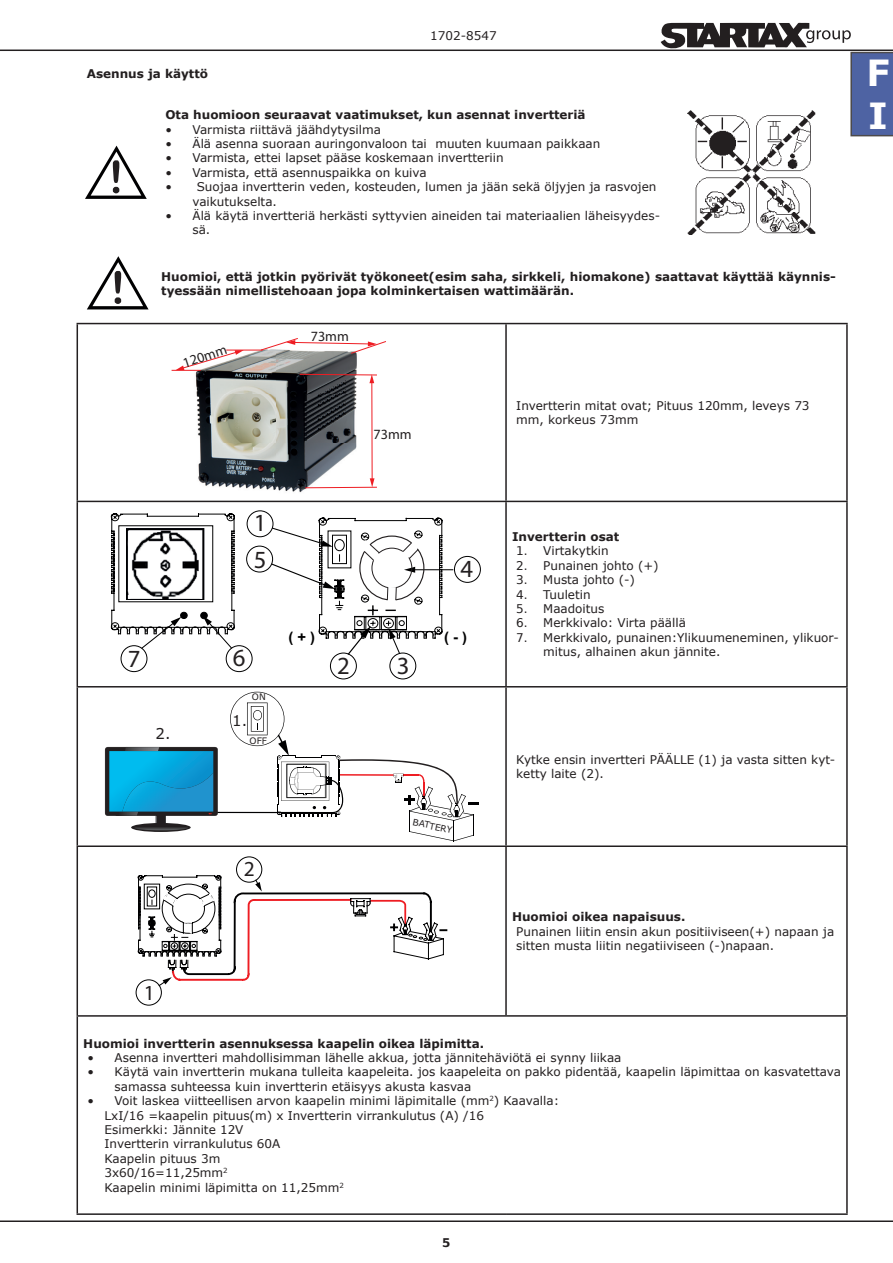
<style>
.page{position:relative;width:893px;height:1263px;background:#fff}
.page>*{position:absolute;margin:0;border:0;box-sizing:border-box;transform-origin:0 0}
.t1{font:700 36px/43.2px "Verdana";color:#fff}
.t2{font:24.75px "Myriad Pro";color:#231f20}
.t3{font:21.45px "Myriad Pro";color:#231f20}
.t4{font:15px "Verdana";color:#231f20}
.t5{font:700 14.25px "Arial";color:#000001;scale:1.04 1}
.t6{font:14.1px "Myriad Pro";color:#231f20}
.Käyttöohjeteksti{font:12px/14.4px "Verdana";color:#231f20}
.Käyttöohjeteksti_BOL{font:700 12px/14.4px "Verdana";color:#231f20}
.Käyttöohjeteksti-2{font:700 12px "Verdana";color:#231f20}
.Käyttöohjeotsikko_H1{font:700 12px "Verdana";color:#231f20}
.TL_Tuotenimi_Otsikko{font:700 12px "DejaVu Sans";color:#231f20}
.t7{font:9px "Verdana";color:#231f20}
.s1{font-family:"DejaVu Sans"}
</style>
<div class="page">
<hr style="left:0;top:50px;width:893px;height:1px;background:#231f20">
<hr style="left:0;top:1220px;width:893px;height:2px;background:#231f20">
<svg style="left:660px;top:23px;width:233px;height:113px"></svg>
<svg style="left:87px;top:52px;width:755px;height:258px"></svg>
<img style="left:688px;top:110px;width:127px;height:125px">
<svg style="left:87px;top:256px;width:62px;height:53px"></svg>
<hr style="left:77px;top:323px;width:429px;height:1px;background:#231f20">
<hr style="left:77px;top:324px;width:1px;height:177px;background:#231f20">
<hr style="left:506px;top:323px;width:342px;height:1px;background:#231f20">
<hr style="left:505px;top:324px;width:2px;height:177px;background:#231f20">
<hr style="left:846px;top:324px;width:2px;height:177px;background:#231f20">
<hr style="left:77px;top:501px;width:429px;height:1px;background:#231f20">
<hr style="left:77px;top:502px;width:1px;height:184px;background:#231f20">
<hr style="left:506px;top:501px;width:342px;height:1px;background:#231f20">
<hr style="left:505px;top:502px;width:2px;height:184px;background:#231f20">
<hr style="left:846px;top:502px;width:2px;height:184px;background:#231f20">
<hr style="left:77px;top:686px;width:429px;height:1px;background:#231f20">
<hr style="left:77px;top:687px;width:1px;height:158px;background:#231f20">
<hr style="left:506px;top:686px;width:342px;height:1px;background:#231f20">
<hr style="left:505px;top:687px;width:2px;height:158px;background:#231f20">
<hr style="left:846px;top:687px;width:2px;height:158px;background:#231f20">
<hr style="left:77px;top:845px;width:429px;height:2px;background:#231f20">
<hr style="left:77px;top:847px;width:1px;height:168px;background:#231f20">
<hr style="left:506px;top:845px;width:342px;height:2px;background:#231f20">
<hr style="left:505px;top:847px;width:2px;height:168px;background:#231f20">
<hr style="left:846px;top:847px;width:2px;height:168px;background:#231f20">
<hr style="left:77px;top:1015px;width:429px;height:2px;background:#231f20">
<hr style="left:77px;top:1017px;width:1px;height:196px;background:#231f20">
<hr style="left:506px;top:1015px;width:342px;height:2px;background:#231f20">
<hr style="left:846px;top:1017px;width:2px;height:196px;background:#231f20">
<hr style="left:77px;top:1213px;width:429px;height:2px;background:#231f20">
<hr style="left:506px;top:1213px;width:342px;height:2px;background:#231f20">
<svg style="left:85px;top:146px;width:62px;height:53px"></svg>
<img style="left:195px;top:349px;width:162px;height:144px">
<svg style="left:260px;top:338px;width:126px;height:16px"></svg>
<svg style="left:299px;top:373px;width:78px;height:116px"></svg>
<hr style="left:226px;top:350px;width:37px;height:1px;background:#ee1d23">
<svg style="left:172px;top:350px;width:72px;height:21px"></svg>
<div style="left:247px;top:510px;width:26px;height:27px;border:1px solid #000001;border-radius:50%"></div>
<svg style="left:111px;top:513px;width:370px;height:167px"></svg>
<div style="left:246px;top:546px;width:27px;height:26px;border:1px solid #000001;border-radius:50%"></div>
<svg style="left:105px;top:692px;width:373px;height:149px"></svg>
<svg style="left:135px;top:856px;width:313px;height:150px"></svg>
<p class="Käyttöohjeteksti" style="left:430px;top:28px;width:68px">1702-8547</p>
<p class="Käyttöohjeotsikko_H1" style="left:87px;top:65px;width:123px">Asennus ja käyttö</p>
<p class="Käyttöohjeteksti-2" style="left:165px;top:106px;width:422px">Ota huomioon seuraavat vaatimukset, kun asennat invertteriä</p>
<p class="Käyttöohjeteksti" style="left:165px;top:122px;width:217px">• Varmista riittävä jäähdytysilma</p>
<p class="Käyttöohjeteksti" style="left:165px;top:136px;width:436px">• Älä asenna suoraan auringonvaloon tai muuten kuumaan paikkaan</p>
<p class="Käyttöohjeteksti" style="left:165px;top:151px;width:340px">• Varmista, ettei lapset pääse koskemaan invertteriin</p>
<p class="Käyttöohjeteksti" style="left:165px;top:165px;width:263px">• Varmista, että asennuspaikka on kuiva</p>
<p class="Käyttöohjeteksti" style="left:192px;top:180px;width:466px;text-indent:-27px">• Suojaa invertterin veden, kosteuden, lumen ja jään sekä öljyjen ja rasvojen vaikutukselta.</p>
<p class="Käyttöohjeteksti" style="left:192px;top:208px;width:469px;text-indent:-27px">• Älä käytä invertteriä herkästi syttyvien aineiden tai materiaalien läheisyydes&shy;sä.</p>
<p class="Käyttöohjeteksti_BOL" style="left:161px;top:269px;width:676px">Huomioi, että jotkin pyörivät työkoneet(esim saha, sirkkeli, hiomakone) saattavat käyttää käynnis&shy;tyessään nimellistehoaan jopa kolminkertaisen wattimäärän.</p>
<p class="t6" style="left:181px;top:355px;width:47px;rotate:-18deg">120mm</p>
<p class="t6" style="left:311px;top:328px;width:40px">73mm</p>
<p class="t6" style="left:374px;top:425px;width:40px">73mm</p>
<p class="Käyttöohjeteksti" style="left:516px;top:398px;width:295px">Invertterin mitat ovat; Pituus 120mm, leveys 73 mm, korkeus 73mm</p>
<h1 class="t1" style="left:866px;top:51px;width:25px">F<br>I</h1>
<p class="t2" style="left:254px;top:508px;width:14px">1</p>
<p class="t2" style="left:254px;top:544px;width:14px">5</p>
<p class="t2" style="left:128px;top:643px;width:14px">7</p>
<p class="t2" style="left:233px;top:642px;width:14px">6</p>
<p class="t4" style="left:156px;top:723px;width:16px">2.</p>
<p class="t7" style="left:252px;top:691px;width:15px">ON</p>
<p class="t7" style="left:250px;top:734px;width:19px">OFF</p>
<p class="t4" style="left:232px;top:711px;width:16px">1.</p>
<p class="t2" style="left:460px;top:554px;width:14px">4</p>
<p class="t5" style="left:288px;top:628px;width:27px">( + )</p>
<p class="t5" style="left:444px;top:628px;width:24px">( - )</p>
<p class="t2" style="left:337px;top:651px;width:14px">2</p>
<p class="t2" style="left:397px;top:651px;width:14px">3</p>
<p class="t3" style="left:244px;top:856px;width:12px">2</p>
<p class="t7" style="left:414px;top:816px;width:41px;rotate:12deg">BATTERY</p>
<p class="t3" style="left:144px;top:980px;width:12px">1</p>
<p class="Käyttöohjeteksti_BOL" style="left:512px;top:529px;width:109px">Invertterin osat</p>
<p class="Käyttöohjeteksti" style="left:516px;top:544px;width:94px"><span class="s1">1.</span> Virtakytkin</p>
<p class="Käyttöohjeteksti" style="left:516px;top:558px;width:144px"><span class="s1">2.</span> Punainen johto (+)</p>
<p class="Käyttöohjeteksti" style="left:516px;top:573px;width:120px"><span class="s1">3.</span> Musta johto (-)</p>
<p class="Käyttöohjeteksti" style="left:516px;top:587px;width:76px"><span class="s1">4.</span> Tuuletin</p>
<p class="Käyttöohjeteksti" style="left:516px;top:601px;width:90px"><span class="s1">5.</span> Maadoitus</p>
<p class="Käyttöohjeteksti" style="left:516px;top:616px;width:171px"><span class="s1">6.</span> Merkkivalo: Virta päällä</p>
<p class="Käyttöohjeteksti" style="left:543px;top:630px;width:297px;text-indent:-27px"><span class="s1">7.</span> Merkkivalo, punainen:Ylikuumeneminen, ylikuor&shy;mitus, alhainen akun jännite.</p>
<p class="Käyttöohjeteksti" style="left:516px;top:752px;width:321px">Kytke ensin invertteri PÄÄLLE (1) ja vasta sitten kyt&shy;ketty laite (2).</p>
<p class="Käyttöohjeteksti_BOL" style="left:512px;top:909px;width:175px">Huomioi oikea napaisuus.</p>
<p class="Käyttöohjeteksti" style="left:516px;top:924px;width:319px">Punainen liitin ensin akun positiiviseen(+) napaan ja sitten musta liitin negatiiviseen (-)napaan.</p>
<p class="Käyttöohjeteksti_BOL" style="left:83px;top:1036px;width:402px">Huomioi invertterin asennuksessa kaapelin oikea läpimitta.</p>
<p class="Käyttöohjeteksti" style="left:88px;top:1050px;width:535px">• Asenna invertteri mahdollisimman lähelle akkua, jotta jännitehäviötä ei synny liikaa</p>
<p class="Käyttöohjeteksti" style="left:115px;top:1065px;width:728px;text-indent:-27px">• Käytä vain invertterin mukana tulleita kaapeleita. jos kaapeleita on pakko pidentää, kaapelin läpimittaa on kasvatettava samassa suhteessa kuin invertterin etäisyys akusta kasvaa</p>
<p class="Käyttöohjeteksti" style="left:88px;top:1093px;width:473px">• Voit laskea viitteellisen arvon kaapelin minimi läpimitalle (mm<sup>2</sup>) Kaavalla:</p>
<p class="Käyttöohjeteksti" style="left:105px;top:1108px;width:381px">LxI/16 =kaapelin pituus(m) x Invertterin virrankulutus (A) /16</p>
<p class="Käyttöohjeteksti" style="left:105px;top:1122px;width:140px">Esimerkki: Jännite 12V</p>
<p class="Käyttöohjeteksti" style="left:105px;top:1137px;width:177px">Invertterin virrankulutus 60A</p>
<p class="Käyttöohjeteksti" style="left:105px;top:1151px;width:117px">Kaapelin pituus 3m</p>
<p class="Käyttöohjeteksti" style="left:105px;top:1165px;width:125px">3x60/16=11,25mm<sup>2</sup></p>
<p class="Käyttöohjeteksti" style="left:105px;top:1180px;width:241px">Kaapelin minimi läpimitta on 11,25mm<sup>2</sup></p>
<p class="TL_Tuotenimi_Otsikko" style="left:442px;top:1232px;width:10px">5</p>
</div>
